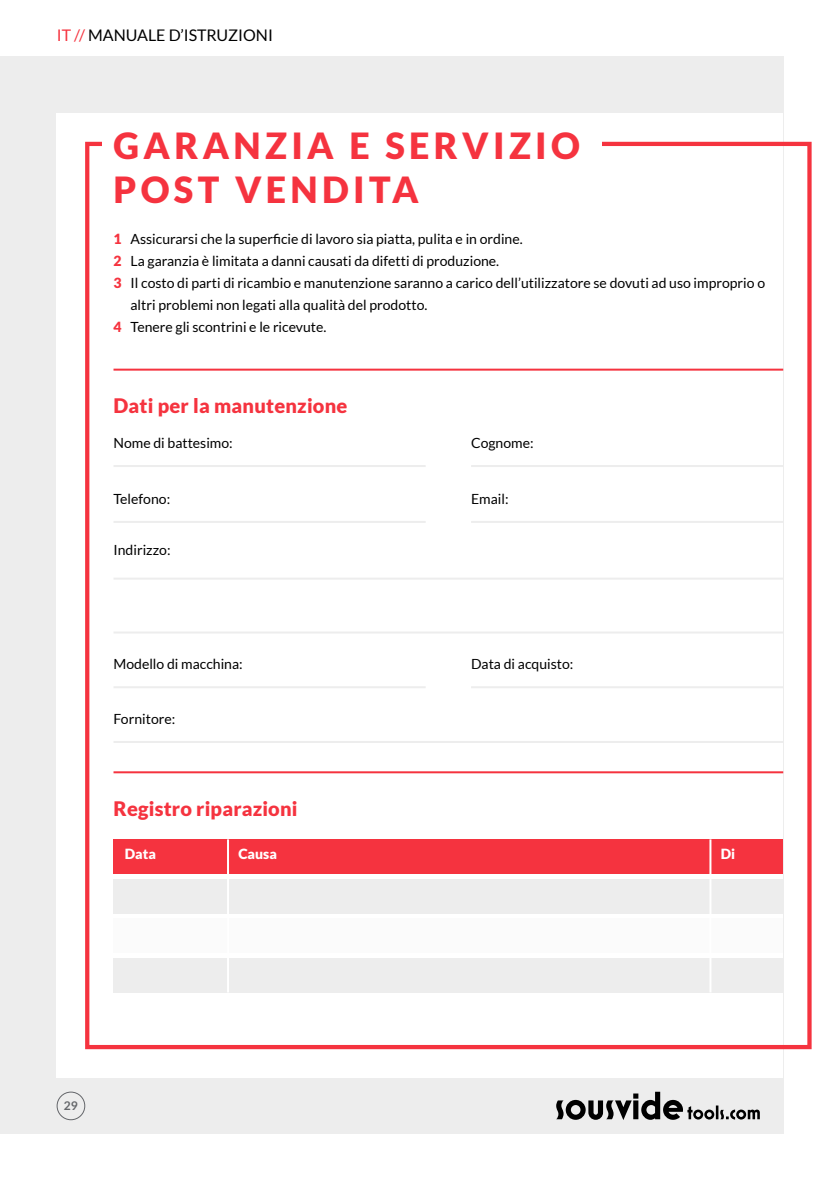
<style>
.page{position:relative;width:840px;height:1191px;background:#fff}
.page>*{position:absolute;margin:0;border:0;box-sizing:border-box;transform-origin:0 0}
.t1{font:900 36px/43.2px "Lato";letter-spacing:.12em;color:#f5333f}
.t2{font:900 20px "Lato";letter-spacing:.01em;color:#f5333f}
.t3{font:16px "Lato";color:#000}
.t4{font:14px "Lato";color:#000}
.t5{font:900 14px "Lato";color:#fff}
.t6{font:700 12px "Lato";color:#64666a}
.s1{color:#f5333f}
.s2{font-weight:900;color:#f5333f}
</style>
<div class="page">
<div style="left:0;top:57px;width:782px;height:1077px;background:#ededed"></div>
<div style="left:57px;top:113px;width:725px;height:964px;background:#fff"></div>
<div style="left:85px;top:142px;width:726px;height:907px;border:4px solid #f5333f"></div>
<svg style="left:556px;top:1091px;width:203px;height:29px"></svg>
<div style="left:57px;top:1091px;width:28px;height:29px;border:1px solid #64666a;border-radius:50%"></div>
<div style="left:102px;top:130px;width:499px;height:74px;background:#fff"></div>
<hr style="left:113px;top:369px;width:669px;height:2px;background:#f5333f">
<hr style="left:113px;top:771px;width:669px;height:2px;background:#f5333f">
<hr style="left:113px;top:465px;width:312px;height:2px;background:#ededed">
<hr style="left:113px;top:686px;width:312px;height:2px;background:#ededed">
<hr style="left:113px;top:521px;width:312px;height:2px;background:#ededed">
<hr style="left:113px;top:577px;width:669px;height:2px;background:#ededed">
<hr style="left:113px;top:741px;width:669px;height:2px;background:#ededed">
<hr style="left:113px;top:631px;width:669px;height:2px;background:#ededed">
<hr style="left:471px;top:465px;width:311px;height:2px;background:#ededed">
<hr style="left:471px;top:521px;width:311px;height:2px;background:#ededed">
<hr style="left:471px;top:686px;width:311px;height:2px;background:#ededed">
<div style="left:113px;top:839px;width:669px;height:34px;background:#f5333f"></div>
<div style="left:113px;top:879px;width:669px;height:34px;background:#ededed"></div>
<div style="left:113px;top:958px;width:669px;height:34px;background:#ededed"></div>
<div style="left:113px;top:918px;width:669px;height:34px;background:#fbfbfb"></div>
<hr style="left:227px;top:839px;width:2px;height:153px;background:#fff">
<hr style="left:709px;top:839px;width:2px;height:153px;background:#fff">
<p class="t3" style="left:57px;top:27px;width:218px"><span class="s1">IT //</span> MANUALE D’ISTRUZIONI</p>
<h1 class="t1" style="left:113px;top:124px;width:467px">GARANZIA E SERVIZIO<br>POST VENDITA</h1>
<p class="t4" style="left:113px;top:231px;width:410px"><span class="s2">1</span> Assicurarsi che la superficie di lavoro sia piatta, pulita e in ordine.</p>
<p class="t4" style="left:113px;top:253px;width:387px"><span class="s2">2</span> La garanzia è limitata a danni causati da difetti di produzione.</p>
<p class="t4" style="left:113px;top:275px;width:652px"><span class="s2">3</span> Il costo di parti di ricambio e manutenzione saranno a carico dell’utilizzatore se dovuti ad uso improprio o</p>
<p class="t4" style="left:130px;top:297px;width:298px">altri problemi non legati alla qualità del prodotto.</p>
<p class="t4" style="left:113px;top:319px;width:214px"><span class="s2">4</span> Tenere gli scontrini e le ricevute.</p>
<h2 class="t2" style="left:113px;top:394px;width:235px">Dati per la manutenzione</h2>
<p class="t4" style="left:113px;top:435px;width:121px">Nome di battesimo:</p>
<p class="t4" style="left:113px;top:491px;width:58px">Telefono:</p>
<p class="t4" style="left:113px;top:542px;width:58px">Indirizzo:</p>
<p class="t4" style="left:113px;top:656px;width:131px">Modello di macchina:</p>
<p class="t4" style="left:113px;top:711px;width:63px">Fornitore:</p>
<h2 class="t2" style="left:113px;top:796px;width:185px">Registro riparazioni</h2>
<p class="t4" style="left:471px;top:435px;width:64px">Cognome:</p>
<p class="t4" style="left:471px;top:491px;width:39px">Email:</p>
<p class="t4" style="left:471px;top:656px;width:104px">Data di acquisto:</p>
<p class="t5" style="left:125px;top:846px;width:33px">Data</p>
<p class="t5" style="left:238px;top:846px;width:40px">Causa</p>
<p class="t5" style="left:720px;top:846px;width:16px">Di</p>
<p class="t6" style="left:64px;top:1098px;width:15px">29</p>
</div>
